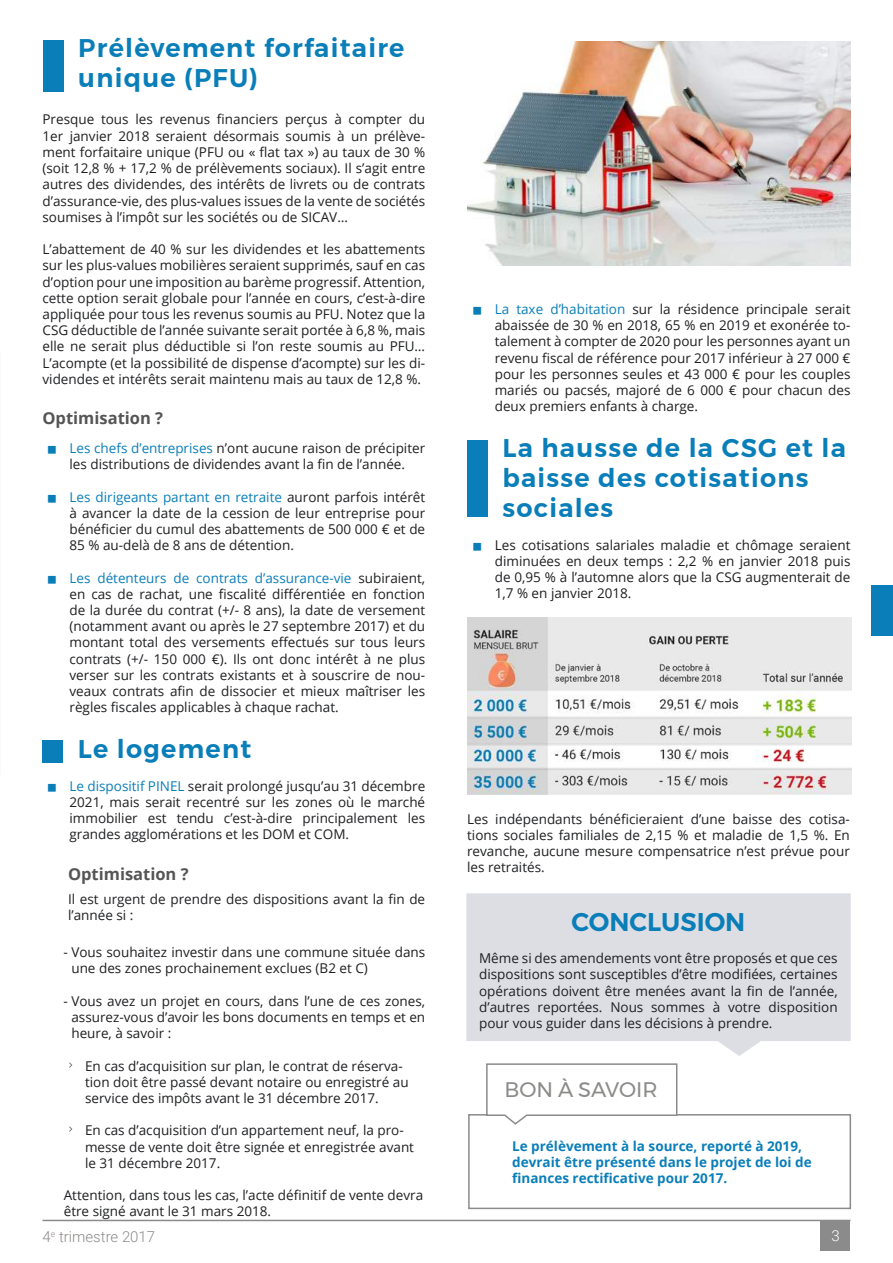
<style>
.page{position:relative;width:893px;height:1263px;background:#fff}
.page>*{position:absolute;margin:0;border:0;box-sizing:border-box;transform-origin:0 0}
.t1{font:600 25.5px/30px "Montserrat";letter-spacing:.05em;color:#0a7eb8}
.t2{font:600 25.5px "Montserrat";color:#0a7eb8}
.t3{font:21px "Montserrat";color:#8c8b8a}
.t4{font:700 16.5px "Open Sans";color:#545554}
.t5{font:300 15px "Roboto";color:#8d8b8a}
.t6{font:300 15px "Roboto";color:#fff}
.t7{font:13.5px/16.2px "Open Sans";color:#1e1f21;text-align:justify}
.t8{font:700 13.5px/16.2px "Open Sans";color:#0a7eb8}
.s1{color:#0a7eb8}
</style>
<div class="page">
<div style="left:820px;top:1221px;width:30px;height:29px;background:#8c8b8b"></div>
<hr style="left:43px;top:1220px;width:807px;height:1px;background:#8c8b8b">
<div style="left:872px;top:585px;width:21px;height:50px;background:#0a7eb8"></div>
<img style="left:467px;top:618px;width:384px;height:176px">
<div style="left:43px;top:40px;width:21px;height:51px;background:#0a7eb8"></div>
<div style="left:467px;top:440px;width:21px;height:77px;background:#0a7eb8"></div>
<div style="left:43px;top:740px;width:20px;height:23px;background:#0a7eb8"></div>
<div style="left:468px;top:1114px;width:383px;height:95px;border:2px solid #8c8b8b"></div>
<svg style="left:485px;top:1063px;width:193px;height:62px"></svg>
<svg style="left:466px;top:893px;width:385px;height:163px;background:#e0e1e5"></svg>
<img style="left:467px;top:42px;width:383px;height:223px">
<h1 class="t1" style="left:78px;top:33px;width:328px">Prélèvement forfaitaire unique (PFU)</h1>
<p class="t7" style="left:43px;top:111px;width:384px">Presque tous les revenus financiers perçus à compter du 1er janvier 2018 seraient désormais soumis à un prélève&shy;ment forfaitaire unique (PFU ou « flat tax ») au taux de 30 % (soit 12,8 % + 17,2 % de prélèvements sociaux). Il s’agit entre autres des dividendes, des intérêts de livrets ou de contrats d’assurance-vie, des plus-values issues de la vente de sociétés soumises à l’impôt sur les sociétés ou de SICAV…</p>
<p class="t7" style="left:43px;top:241px;width:384px">L’abattement de 40 % sur les dividendes et les abattements sur les plus-values mobilières seraient supprimés, sauf en cas d’option pour une imposition au barème progressif. Attention, cette option serait globale pour l’année en cours, c’est-à-dire appliquée pour tous les revenus soumis au PFU. Notez que la CSG déductible de l’année suivante serait portée à 6,8 %, mais elle ne serait plus déductible si l’on reste soumis au PFU… L’acompte (et la possibilité de dispense d’acompte) sur les di&shy;videndes et intérêts serait maintenu mais au taux de 12,8 %.</p>
<p class="t4" style="left:43px;top:406px;width:122px">Optimisation ?</p>
<p class="t7" style="left:70px;top:439px;width:357px"><span class="s1">Les chefs d’entreprises</span> n’ont aucune raison de précipiter les distributions de dividendes avant la fin de l’année.</p>
<p class="t7" style="left:70px;top:488px;width:357px"><span class="s1">Les dirigeants partant en retraite</span> auront parfois intérêt à avancer la date de la cession de leur entreprise pour bénéficier du cumul des abattements de 500 000 € et de 85 % au-delà de 8 ans de détention.</p>
<p class="t7" style="left:70px;top:569px;width:357px"><span class="s1">Les détenteurs de contrats d’assurance-vie</span> subiraient, en cas de rachat, une fiscalité différentiée en fonction de la durée du contrat (+/- 8 ans), la date de versement (notamment avant ou après le 27 septembre 2017) et du montant total des versements effectués sur tous leurs contrats (+/- 150 000 €). Ils ont donc intérêt à ne plus verser sur les contrats existants et à souscrire de nou&shy;veaux contrats afin de dissocier et mieux maîtriser les règles fiscales applicables à chaque rachat.</p>
<h1 class="t1" style="left:78px;top:734px;width:175px">Le logement</h1>
<p class="t7" style="left:70px;top:777px;width:357px"><span class="s1">Le dispositif PINEL</span> serait prolongé jusqu’au 31 décembre 2021, mais serait recentré sur les zones où le marché immobilier est tendu c’est-à-dire principalement les grandes agglomérations et les DOM et COM.</p>
<p class="t4" style="left:68px;top:862px;width:122px">Optimisation ?</p>
<p class="t7" style="left:68px;top:891px;width:359px">Il est urgent de prendre des dispositions avant la fin de l’année si :</p>
<p class="t7" style="left:71px;top:944px;width:355px;text-indent:-8px">- Vous souhaitez investir dans une commune située dans une des zones prochainement exclues (B2 et C)</p>
<p class="t7" style="left:71px;top:992px;width:355px;text-indent:-8px">- Vous avez un projet en cours, dans l’une de ces zones, assurez-vous d’avoir les bons documents en temps et en heure, à savoir :</p>
<p class="t7" style="left:85px;top:1057px;width:325px;text-align:left">En cas d’acquisition sur plan, le contrat de réserva&shy;tion doit être passé devant notaire ou enregistré au service des impôts avant le 31 décembre 2017.</p>
<p class="t7" style="left:85px;top:1122px;width:330px;text-align:left">En cas d’acquisition d’un appartement neuf, la pro&shy;messe de vente doit être signée et enregistrée avant le 31 décembre 2017.</p>
<p class="t7" style="left:64px;top:1187px;width:361px">Attention, dans tous les cas, l’acte définitif de vente devra être signé avant le 31 mars 2018.</p>
<p class="t7" style="left:495px;top:301px;width:357px"><span class="s1">La taxe d’habitation</span> sur la résidence principale serait abaissée de 30 % en 2018, 65 % en 2019 et exonérée to&shy;talement à compter de 2020 pour les personnes ayant un revenu fiscal de référence pour 2017 inférieur à 27 000 € pour les personnes seules et 43 000 € pour les couples mariés ou pacsés, majoré de 6 000 € pour chacun des deux premiers enfants à charge.</p>
<h1 class="t1" style="left:502px;top:433px;width:345px">La hausse de la CSG et la baisse des cotisations sociales</h1>
<p class="t7" style="left:495px;top:536px;width:357px">Les cotisations salariales maladie et chômage seraient diminuées en deux temps : 2,2 % en janvier 2018 puis de 0,95 % à l’automne alors que la CSG augmenterait de 1,7 % en janvier 2018.</p>
<p class="t7" style="left:467px;top:810px;width:384px">Les indépendants bénéficieraient d’une baisse des cotisa&shy;tions sociales familiales de 2,15 % et maladie de 1,5 %. En revanche, aucune mesure compensatrice n’est prévue pour les retraités.</p>
<h1 class="t2" style="left:571px;top:901px;width:175px">CONCLUSION</h1>
<p class="t7" style="left:479px;top:950px;width:360px">Même si des amendements vont être proposés et que ces dispositions sont susceptibles d’être modifiées, certaines opérations doivent être menées avant la fin de l’année, d’autres reportées. Nous sommes à votre disposition pour vous guider dans les décisions à prendre.</p>
<h2 class="t3" style="left:505px;top:1074px;width:154px">BON À SAVOIR</h2>
<p class="t8" style="left:512px;top:1137px;width:301px">Le prélèvement à la source, reporté à 2019, devrait être présenté dans le projet de loi de finances rectificative pour 2017.</p>
<p class="t5" style="left:43px;top:1226px;width:114px">4<sup>e</sup> trimestre 2017</p>
<p class="t6" style="left:832px;top:1225px;width:10px">3</p>
</div>
